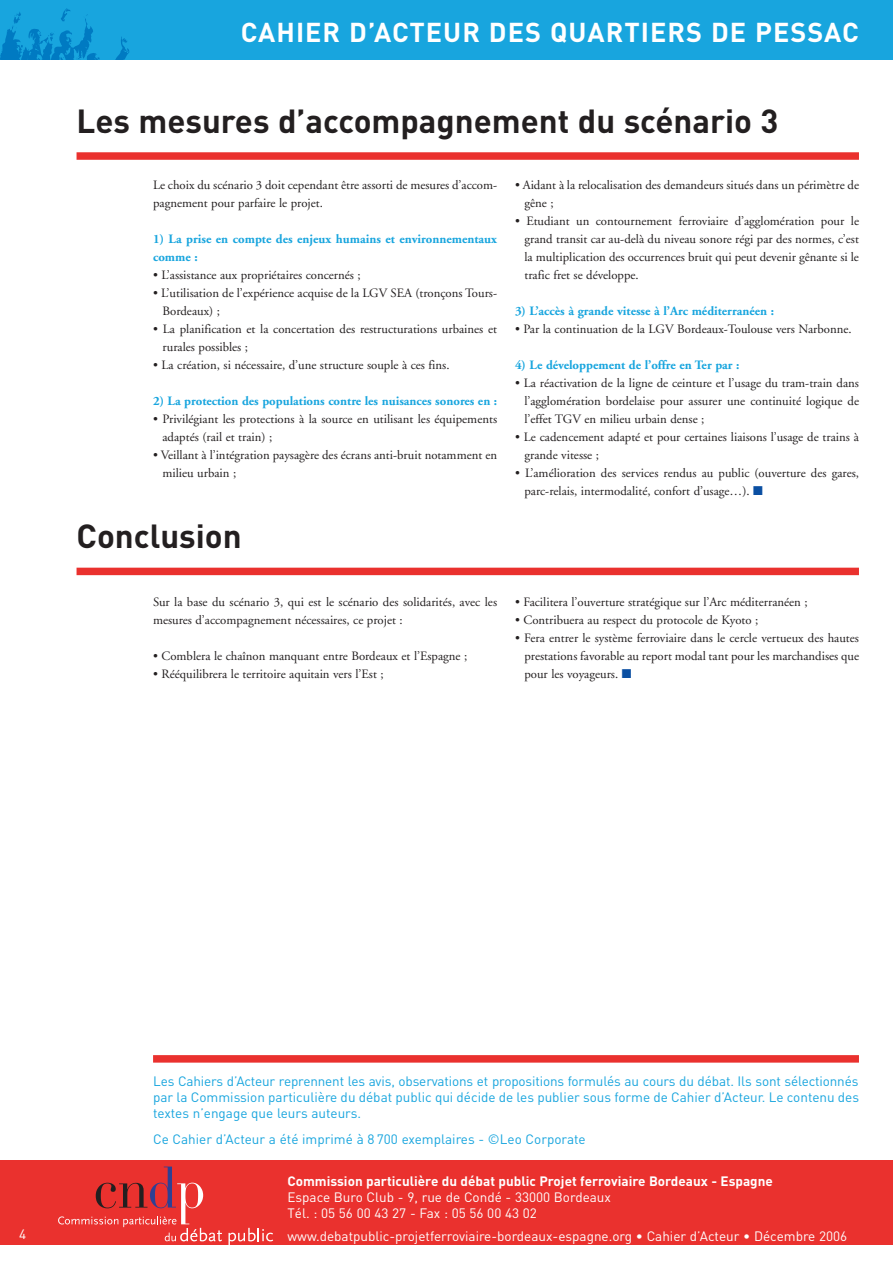
<style>
.page{position:relative;width:893px;height:1263px;background:#fff}
.page>*{position:absolute;margin:0;border:0;box-sizing:border-box;transform-origin:0 0}
.t1{font:700 33px "DIN";color:#231f20}
.t2{font:700 27px "DIN";letter-spacing:.04em;color:#fff}
.t3{font:13.5px/16.2px "DIN";color:#18a5de;text-align:justify}
.t4{font:13.5px/16.2px "DIN";color:#fff}
.t5{font:700 13.5px "DIN";color:#fff}
.t6{font:12.75px/18px "Adobe Garamond";color:#231f20}
.t7{font:700 12.75px/18px "Adobe Garamond";color:#18a5de}
.s1{color:#0a4fa2}
</style>
<div class="page">
<div style="left:0;top:0;width:893px;height:60px;background:#18a5de"></div>
<svg style="left:0;top:8px;width:129px;height:52px"></svg>
<div style="left:0;top:1160px;width:893px;height:85px;background:#ea312e"></div>
<svg style="left:228px;top:1228px;width:45px;height:17px"></svg>
<svg style="left:58px;top:1166px;width:164px;height:75px"></svg>
<div style="left:153px;top:1055px;width:706px;height:7px;background:#ea312e"></div>
<div style="left:77px;top:152px;width:782px;height:8px;background:#ea312e"></div>
<div style="left:77px;top:568px;width:782px;height:7px;background:#ea312e"></div>
<h2 class="t2" style="left:241px;top:17px;width:620px">CAHIER D’ACTEUR DES QUARTIERS DE PESSAC</h2>
<h1 class="t1" style="left:77px;top:102px;width:703px">Les mesures d’accompagnement du scénario 3</h1>
<p class="t6" style="left:153px;top:177px;width:346px">Le choix du scénario 3 doit cependant être assorti de mesures d’accom&shy;pagnement pour parfaire le projet.</p>
<p class="t7" style="left:153px;top:231px;width:345px">1) La prise en compte des enjeux humains et environnementaux comme :</p>
<p class="t6" style="left:153px;top:267px;width:209px">• L’assistance aux propriétaires concernés ;</p>
<p class="t6" style="left:162px;top:285px;width:336px;text-indent:-9px">• L’utilisation de l’expérience acquise de la LGV SEA (tronçons Tours-<br>Bordeaux) ;</p>
<p class="t6" style="left:162px;top:321px;width:336px;text-indent:-9px">• La planification et la concertation des restructurations urbaines et rurales possibles ;</p>
<p class="t6" style="left:153px;top:357px;width:298px">• La création, si nécessaire, d’une structure souple à ces fins.</p>
<p class="t7" style="left:153px;top:393px;width:346px">2) La protection des populations contre les nuisances sonores en :</p>
<p class="t6" style="left:162px;top:411px;width:336px;text-indent:-9px">• Privilégiant les protections à la source en utilisant les équipements adaptés (rail et train) ;</p>
<p class="t6" style="left:162px;top:447px;width:336px;text-indent:-9px">• Veillant à l’intégration paysagère des écrans anti-bruit notamment en milieu urbain ;</p>
<h1 class="t1" style="left:77px;top:517px;width:167px">Conclusion</h1>
<p class="t6" style="left:524px;top:177px;width:336px;text-indent:-9px">• Aidant à la relocalisation des demandeurs situés dans un périmètre de gêne ;</p>
<p class="t6" style="left:524px;top:213px;width:336px;text-align:justify;text-indent:-9px">• Etudiant un contournement ferroviaire d’agglomération pour le grand transit car au-delà du niveau sonore régi par des normes, c’est la multiplication des occurrences bruit qui peut devenir gênante si le trafic fret se développe.</p>
<p class="t7" style="left:515px;top:303px;width:261px">3) L’accès à grande vitesse à l’Arc méditerranéen :</p>
<p class="t6" style="left:515px;top:321px;width:338px">• Par la continuation de la LGV Bordeaux-Toulouse vers Narbonne.</p>
<p class="t7" style="left:515px;top:357px;width:226px">4) Le développement de l’offre en Ter par :</p>
<p class="t6" style="left:524px;top:375px;width:336px;text-align:justify;text-indent:-9px">• La réactivation de la ligne de ceinture et l’usage du tram-train dans l’agglomération bordelaise pour assurer une continuité logique de l’effet TGV en milieu urbain dense ;</p>
<p class="t6" style="left:524px;top:429px;width:336px;text-indent:-9px">• Le cadencement adapté et pour certaines liaisons l’usage de trains à grande vitesse ;</p>
<p class="t6" style="left:524px;top:465px;width:336px;text-indent:-9px">• L’amélioration des services rendus au public (ouverture des gares, parc-relais, intermodalité, confort d’usage…). <span class="s1">■</span></p>
<p class="t6" style="left:153px;top:594px;width:346px">Sur la base du scénario 3, qui est le scénario des solidarités, avec les mesures d’accompagnement nécessaires, ce projet :</p>
<p class="t6" style="left:153px;top:648px;width:316px">• Comblera le chaînon manquant entre Bordeaux et l’Espagne ;</p>
<p class="t6" style="left:153px;top:666px;width:232px">• Rééquilibrera le territoire aquitain vers l’Est ;</p>
<p class="t6" style="left:515px;top:594px;width:294px">• Facilitera l’ouverture stratégique sur l’Arc méditerranéen ;</p>
<p class="t6" style="left:515px;top:612px;width:245px">• Contribuera au respect du protocole de Kyoto ;</p>
<p class="t6" style="left:524px;top:630px;width:336px;text-align:justify;text-indent:-9px">• Fera entrer le système ferroviaire dans le cercle vertueux des hautes prestations favorable au report modal tant pour les marchandises que pour les voyageurs. <span class="s1">■</span></p>
<p class="t3" style="left:153px;top:1073px;width:708px">Les Cahiers d’Acteur reprennent les avis, observations et propositions formulés au cours du débat. Ils sont sélectionnés par la Commission particulière du débat public qui décide de les publier sous forme de Cahier d’Acteur. Le contenu des textes n’engage que leurs auteurs.</p>
<p class="t3" style="left:153px;top:1131px;width:434px">Ce Cahier d’Acteur a été imprimé à 8 700 exemplaires - ©Leo Corporate</p>
<p class="t5" style="left:287px;top:1173px;width:487px">Commission particulière du débat public Projet ferroviaire Bordeaux - Espagne</p>
<p class="t4" style="left:287px;top:1189px;width:325px">Espace Buro Club - 9, rue de Condé - 33000 Bordeaux<br>Tél. : 05 56 00 43 27 - Fax : 05 56 00 43 02</p>
<p class="t4" style="left:19px;top:1226px;width:9px">4</p>
<p class="t4" style="left:287px;top:1228px;width:561px">www.debatpublic-projetferroviaire-bordeaux-espagne.org • Cahier d’Acteur • Décembre 2006</p>
</div>
